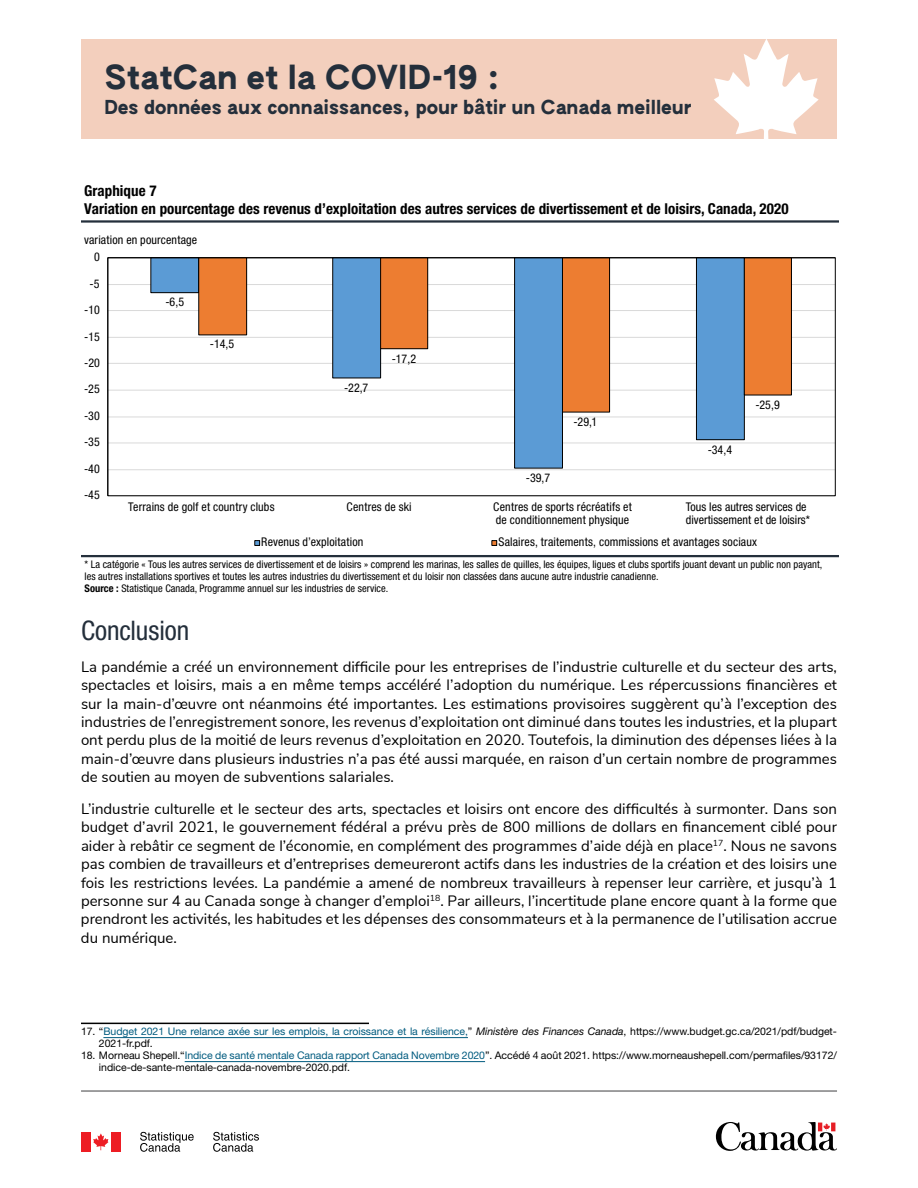
<style>
.page{position:relative;width:918px;height:1188px;background:#fff}
.page>*{position:absolute;margin:0;border:0;box-sizing:border-box;transform-origin:0 0}
.t1{font:32.25px "AUTHENTIC Sans 150";letter-spacing:-.005em;color:#242f3b}
.t2{font:condensed 27px "Helvetica Neue LT Std";color:#242f3b}
.t3{font:18.75px "AUTHENTIC Sans 150";letter-spacing:-.005em;color:#242f3b}
.t4{font:15px/18.3px "Nunito Sans";color:#000;text-align:justify}
.t5{font:700 condensed 15px/18px "Helvetica Neue LT Std";letter-spacing:.005em;color:#000}
.t6{font:condensed 12px/13.5px "Helvetica Neue LT Std";letter-spacing:.01em;color:#000}
.t7{font:condensed 10.5px/12px "Helvetica Neue LT Std";letter-spacing:.005em;color:#000}
.t8{font:10.5px/12px "Helvetica Neue LT Std";letter-spacing:-.005em;color:#000}
.t9{font:10.5px/12px "Helvetica Neue LT Std";letter-spacing:-.005em;color:#015b7f}
.s1{font-weight:700}
.s2{color:#000}
.s3{font-style:italic;color:#000}
.s4{color:#015b7f}
</style>
<div class="page">
<hr style="left:81px;top:1091px;width:756px;height:1px;background:#404042">
<hr style="left:81px;top:555px;width:757px;height:2px;background:#242f3b">
<hr style="left:81px;top:220px;width:757px;height:3px;background:#242f3b">
<hr style="left:108px;top:469px;width:727px;height:1px;background:#d9d9d9">
<hr style="left:108px;top:443px;width:727px;height:1px;background:#d9d9d9">
<hr style="left:108px;top:417px;width:727px;height:1px;background:#d9d9d9">
<hr style="left:108px;top:390px;width:727px;height:1px;background:#d9d9d9">
<hr style="left:108px;top:363px;width:727px;height:1px;background:#d9d9d9">
<hr style="left:108px;top:337px;width:727px;height:1px;background:#d9d9d9">
<hr style="left:108px;top:310px;width:727px;height:1px;background:#d9d9d9">
<hr style="left:108px;top:284px;width:727px;height:1px;background:#d9d9d9">
<div style="left:151px;top:258px;width:48px;height:35px;background:#5b9bd5"></div>
<div style="left:150px;top:257px;width:49px;height:36px;border:1px solid #000"></div>
<div style="left:333px;top:258px;width:48px;height:120px;background:#5b9bd5"></div>
<div style="left:332px;top:257px;width:49px;height:121px;border:1px solid #000"></div>
<div style="left:515px;top:258px;width:47px;height:210px;background:#5b9bd5"></div>
<div style="left:514px;top:257px;width:49px;height:212px;border:1px solid #000"></div>
<div style="left:696px;top:258px;width:48px;height:182px;background:#5b9bd5"></div>
<div style="left:696px;top:257px;width:49px;height:183px;border:1px solid #000"></div>
<div style="left:199px;top:258px;width:48px;height:77px;background:#ed7d31"></div>
<div style="left:198px;top:257px;width:49px;height:78px;border:1px solid #000"></div>
<div style="left:381px;top:258px;width:47px;height:91px;background:#ed7d31"></div>
<div style="left:380px;top:257px;width:48px;height:92px;border:1px solid #000"></div>
<div style="left:562px;top:258px;width:48px;height:154px;background:#ed7d31"></div>
<div style="left:562px;top:257px;width:48px;height:155px;border:1px solid #000"></div>
<div style="left:744px;top:258px;width:47px;height:137px;background:#ed7d31"></div>
<div style="left:744px;top:257px;width:48px;height:138px;border:1px solid #000"></div>
<hr style="left:107px;top:258px;width:1px;height:238px;background:#000">
<hr style="left:108px;top:257px;width:727px;height:1px;background:#000">
<svg style="left:254px;top:540px;width:6px;height:6px"></svg>
<svg style="left:491px;top:540px;width:6px;height:6px"></svg>
<hr style="left:81px;top:1023px;width:288px;height:1px;background:#000">
<hr style="left:103px;top:1037px;width:365px;height:1px;background:#015b7f">
<hr style="left:185px;top:1061px;width:300px;height:1px;background:#015b7f">
<svg style="left:93px;top:1133px;width:16px;height:17px"></svg>
<div style="left:81px;top:1132px;width:10px;height:20px;background:#ed1d24"></div>
<div style="left:111px;top:1132px;width:10px;height:20px;background:#ed1d24"></div>
<svg style="left:140px;top:1132px;width:54px;height:20px"></svg>
<svg style="left:213px;top:1132px;width:46px;height:20px"></svg>
<div style="left:81px;top:39px;width:756px;height:100px;background:#f3cfbd"></div>
<svg style="left:714px;top:39px;width:105px;height:100px"></svg>
<svg style="left:716px;top:1122px;width:121px;height:29px"></svg>
<svg style="left:476px;top:99px;width:8px;height:3px"></svg>
<h1 class="t1" style="left:104px;top:56px;width:397px">StatCan et la COVID-19 :</h1>
<p class="t3" style="left:104px;top:95px;width:588px">Des données aux connaissances, pour batir un Canada meilleur</p>
<p class="t5" style="left:84px;top:182px;width:706px">Graphique 7<br>Variation en pourcentage des revenus d’exploitation des autres services de divertissement et de loisirs, Canada, 2020</p>
<p class="t6" style="left:84px;top:233px;width:115px">variation en pourcentage</p>
<p class="t6" style="left:94px;top:250px;width:7px">0</p>
<p class="t6" style="left:90px;top:277px;width:11px">-5</p>
<p class="t6" style="left:84px;top:303px;width:17px">-10</p>
<p class="t6" style="left:84px;top:329px;width:17px">-15</p>
<p class="t6" style="left:84px;top:356px;width:17px">-20</p>
<p class="t6" style="left:84px;top:382px;width:17px">-25</p>
<p class="t6" style="left:84px;top:409px;width:17px">-30</p>
<p class="t6" style="left:84px;top:435px;width:17px">-35</p>
<p class="t6" style="left:84px;top:462px;width:17px">-40</p>
<p class="t6" style="left:84px;top:488px;width:17px">-45</p>
<p class="t6" style="left:166px;top:295px;width:20px">-6,5</p>
<p class="t6" style="left:210px;top:337px;width:26px">-14,5</p>
<p class="t6" style="left:344px;top:381px;width:26px">-22,7</p>
<p class="t6" style="left:392px;top:352px;width:26px">-17,2</p>
<p class="t6" style="left:526px;top:471px;width:26px">-39,7</p>
<p class="t6" style="left:574px;top:415px;width:25px">-29,1</p>
<p class="t6" style="left:708px;top:443px;width:26px">-34,4</p>
<p class="t6" style="left:755px;top:398px;width:26px">-25,9</p>
<p class="t6" style="left:128px;top:500px;width:148px">Terrains de golf et country clubs</p>
<p class="t6" style="left:347px;top:500px;width:67px">Centres de ski</p>
<p class="t6" style="left:493px;top:500px;width:140px">Centres de sports récréatifs et de conditionnement physique</p>
<p class="t6" style="left:686px;top:500px;width:126px">Tous les autres services de divertissement et de loisirs*</p>
<p class="t6" style="left:261px;top:535px;width:104px">Revenus d’exploitation</p>
<p class="t6" style="left:498px;top:535px;width:260px">Salaires, traitements, commissions et avantages sociaux</p>
<p class="t7" style="left:85px;top:558px;width:739px">* La catégorie « Tous les autres services de divertissement et de loisirs » comprend les marinas, les salles de quilles, les équipes, ligues et clubs sportifs jouant devant un public non payant, les autres installations sportives et toutes les autres industries du divertissement et du loisir non classées dans aucune autre industrie canadienne.<br><span class="s1">Source :</span> Statistique Canada, Programme annuel sur les industries de service.</p>
<h2 class="t2" style="left:81px;top:615px;width:110px">Conclusion</h2>
<p class="t4" style="left:81px;top:657px;width:758px">La pandémie a créé un environnement difficile pour les entreprises de l’industrie culturelle et du secteur des arts, spectacles et loisirs, mais a en même temps accéléré l’adoption du numérique. Les répercussions financières et sur la main-d’œuvre ont néanmoins été importantes. Les estimations provisoires suggèrent qu’à l’exception des industries de l’enregistrement sonore, les revenus d’exploitation ont diminué dans toutes les industries, et la plupart ont perdu plus de la moitié de leurs revenus d’exploitation en 2020. Toutefois, la diminution des dépenses liées à la main-d’œuvre dans plusieurs industries n’a pas été aussi marquée, en raison d’un certain nombre de programmes de soutien au moyen de subventions salariales.</p>
<p class="t4" style="left:81px;top:799px;width:758px">L’industrie culturelle et le secteur des arts, spectacles et loisirs ont encore des difficultés à surmonter. Dans son budget d’avril 2021, le gouvernement fédéral a prévu près de 800 millions de dollars en financement ciblé pour aider à rebâtir ce segment de l’économie, en complément des programmes d’aide déjà en place<sup>17</sup>. Nous ne savons pas combien de travailleurs et d’entreprises demeureront actifs dans les industries de la création et des loisirs une fois les restrictions levées. La pandémie a amené de nombreux travailleurs à repenser leur carrière, et jusqu’à 1 personne sur 4 au Canada songe à changer d’emploi<sup>18</sup>. Par ailleurs, l’incertitude plane encore quant à la forme que prendront les activités, les habitudes et les dépenses des consommateurs et à la permanence de l’utilisation accrue du numérique.</p>
<p class="t9" style="left:99px;top:1025px;width:739px;text-indent:-18px"><span class="s2">17. “</span>Budget 2021 Une relance axée sur les emplois, la croissance et la résilience,<span class="s2">”</span> <span class="s3">Ministère des Finances Canada</span><span class="s2">, https://www.budget.gc.ca/2021/pdf/budget-<br>2021-fr.pdf.</span></p>
<p class="t8" style="left:99px;top:1049px;width:739px;text-indent:-18px">18. Morneau Shepell.“<span class="s4">Indice de santé mentale Canada rapport Canada Novembre 2020</span>”. Accédé 4 août 2021. https://www.morneaushepell.com/permafiles/93172/ indice-de-sante-mentale-canada-novembre-2020.pdf.</p>
</div>
